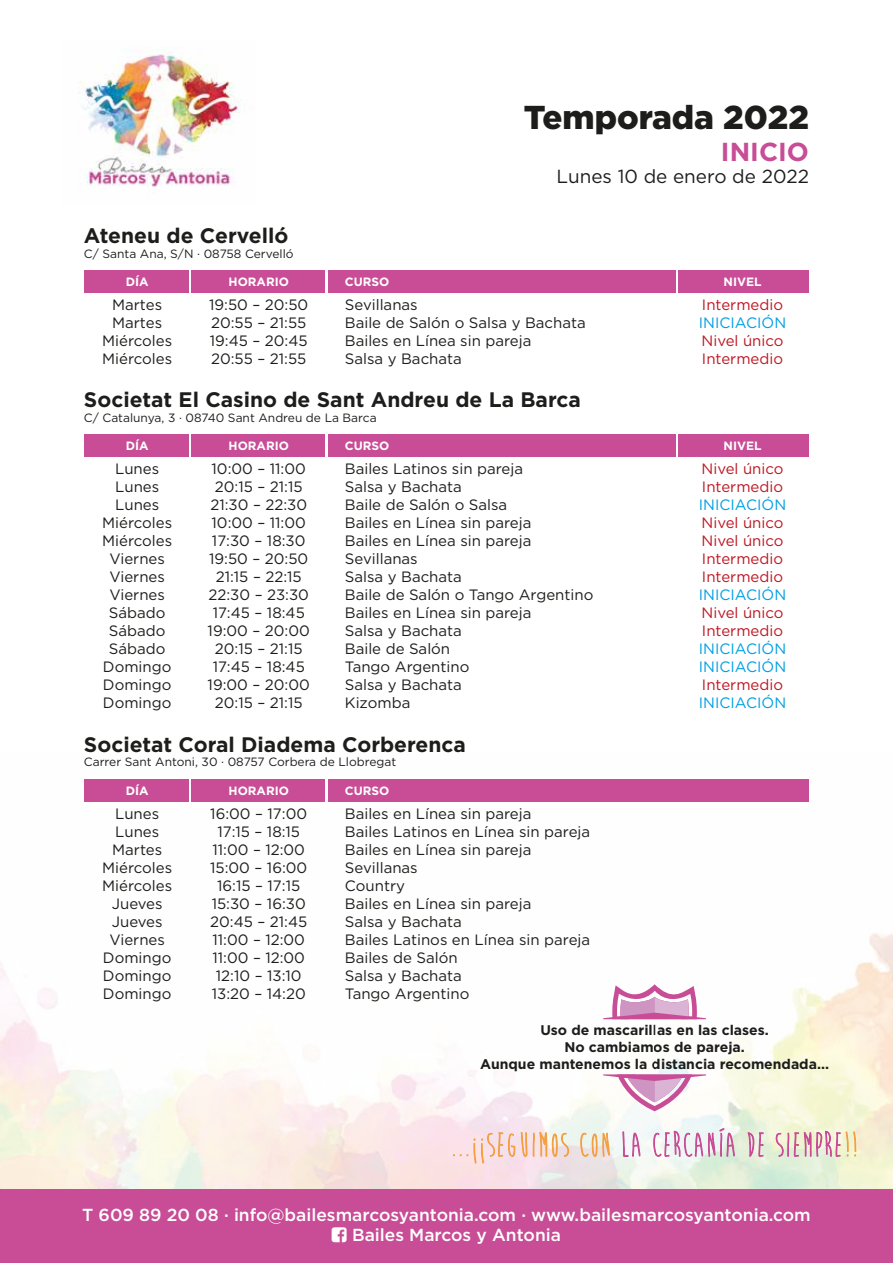
<style>
.page{position:relative;width:893px;height:1263px;background:#fff}
.page>*{position:absolute;margin:0;border:0;box-sizing:border-box;transform-origin:0 0}
.t1{font:900 33.15px "Gotham";color:#1d1d1b}
.t2{font:700 25.95px "Gotham";color:#c84d96}
.t3{font:700 21px "Gotham";color:#1d1d1b}
.t4{font:18.9px "Gotham";color:#1d1d1b}
.t5{font:500 17.4px/20.9px "Gotham";color:#fff}
.t6{font:15px "Gotham";color:#1d1d1b}
.t7{font:15px "Gotham";color:#be1622}
.t8{font:15px "Gotham";color:#009fe3}
.t9{font:700 13.95px/16.8px "Gotham";color:#1d1d1b;text-align:center}
.t10{font:12px "Gotham";color:#1d1d1b}
.t11{font:700 12px "Gotham";color:#fff}
</style>
<div class="page">
<img style="left:0;top:779px;width:893px;height:410px">
<img style="left:79px;top:49px;width:162px;height:138px">
<div style="left:0;top:1189px;width:893px;height:74px;background:#c84d96"></div>
<svg style="left:453px;top:1130px;width:117px;height:34px;background:#f5d7cf"></svg>
<svg style="left:747px;top:1131px;width:17px;height:27px"></svg>
<svg style="left:775px;top:1130px;width:82px;height:27px;background:#e5ccc1"></svg>
<svg style="left:580px;top:984px;width:155px;height:173px"></svg>
<div style="left:84px;top:271px;width:105px;height:22px;background:#c84d96"></div>
<div style="left:192px;top:271px;width:133px;height:22px;background:#c84d96"></div>
<div style="left:679px;top:271px;width:130px;height:22px;background:#c84d96"></div>
<div style="left:328px;top:271px;width:348px;height:22px;background:#c84d96"></div>
<div style="left:84px;top:435px;width:105px;height:22px;background:#c84d96"></div>
<div style="left:192px;top:435px;width:133px;height:22px;background:#c84d96"></div>
<div style="left:679px;top:435px;width:130px;height:22px;background:#c84d96"></div>
<div style="left:328px;top:435px;width:348px;height:22px;background:#c84d96"></div>
<div style="left:84px;top:779px;width:105px;height:22px;background:#c84d96"></div>
<div style="left:192px;top:779px;width:133px;height:22px;background:#c84d96"></div>
<div style="left:328px;top:779px;width:481px;height:22px;background:#c84d96"></div>
<h1 class="t1" style="left:524px;top:95px;width:287px">Temporada 2022</h1>
<h2 class="t2" style="left:721px;top:134px;width:90px">INICIO</h2>
<p class="t4" style="left:556px;top:164px;width:254px">Lunes 10 de enero de 2022</p>
<h3 class="t3" style="left:84px;top:222px;width:206px">Ateneu de Cervelló</h3>
<p class="t10" style="left:84px;top:246px;width:211px">C/ Santa Ana, S/N · 08758 Cervelló</p>
<p class="t11" style="left:126px;top:274px;width:24px">DÍA</p>
<p class="t11" style="left:229px;top:274px;width:62px">HORARIO</p>
<p class="t11" style="left:345px;top:274px;width:46px">CURSO</p>
<p class="t11" style="left:723px;top:274px;width:39px">NIVEL</p>
<p class="t6" style="left:112px;top:295px;width:51px">Martes</p>
<p class="t6" style="left:209px;top:295px;width:101px">19:50 – 20:50</p>
<p class="t6" style="left:345px;top:295px;width:74px">Sevillanas</p>
<p class="t7" style="left:702px;top:295px;width:83px">Intermedio</p>
<p class="t6" style="left:112px;top:313px;width:51px">Martes</p>
<p class="t6" style="left:211px;top:313px;width:97px">20:55 – 21:55</p>
<p class="t6" style="left:345px;top:313px;width:242px">Baile de Salón o Salsa y Bachata</p>
<p class="t8" style="left:699px;top:313px;width:89px">INICIACIÓN</p>
<p class="t6" style="left:102px;top:331px;width:71px">Miércoles</p>
<p class="t6" style="left:210px;top:331px;width:99px">19:45 – 20:45</p>
<p class="t6" style="left:345px;top:331px;width:188px">Bailes en Línea sin pareja</p>
<p class="t7" style="left:702px;top:331px;width:83px">Nivel único</p>
<p class="t6" style="left:102px;top:349px;width:71px">Miércoles</p>
<p class="t6" style="left:211px;top:349px;width:97px">20:55 – 21:55</p>
<p class="t6" style="left:345px;top:349px;width:118px">Salsa y Bachata</p>
<p class="t7" style="left:702px;top:349px;width:83px">Intermedio</p>
<h3 class="t3" style="left:84px;top:386px;width:498px">Societat El Casino de Sant Andreu de La Barca</h3>
<p class="t10" style="left:84px;top:410px;width:294px">C/ Catalunya, 3 · 08740 Sant Andreu de La Barca</p>
<p class="t11" style="left:126px;top:438px;width:24px">DÍA</p>
<p class="t11" style="left:229px;top:438px;width:62px">HORARIO</p>
<p class="t11" style="left:345px;top:438px;width:46px">CURSO</p>
<p class="t11" style="left:723px;top:438px;width:39px">NIVEL</p>
<p class="t6" style="left:115px;top:459px;width:46px">Lunes</p>
<p class="t6" style="left:212px;top:459px;width:96px">10:00 – 11:00</p>
<p class="t6" style="left:345px;top:459px;width:180px">Bailes Latinos sin pareja</p>
<p class="t7" style="left:702px;top:459px;width:83px">Nivel único</p>
<p class="t6" style="left:115px;top:477px;width:46px">Lunes</p>
<p class="t6" style="left:215px;top:477px;width:89px">20:15 – 21:15</p>
<p class="t6" style="left:345px;top:477px;width:118px">Salsa y Bachata</p>
<p class="t7" style="left:702px;top:477px;width:83px">Intermedio</p>
<p class="t6" style="left:115px;top:495px;width:46px">Lunes</p>
<p class="t6" style="left:210px;top:495px;width:98px">21:30 – 22:30</p>
<p class="t6" style="left:345px;top:495px;width:164px">Baile de Salón o Salsa</p>
<p class="t8" style="left:699px;top:495px;width:89px">INICIACIÓN</p>
<p class="t6" style="left:102px;top:513px;width:71px">Miércoles</p>
<p class="t6" style="left:212px;top:513px;width:96px">10:00 – 11:00</p>
<p class="t6" style="left:345px;top:513px;width:188px">Bailes en Línea sin pareja</p>
<p class="t7" style="left:702px;top:513px;width:83px">Nivel único</p>
<p class="t6" style="left:102px;top:531px;width:71px">Miércoles</p>
<p class="t6" style="left:212px;top:531px;width:95px">17:30 – 18:30</p>
<p class="t6" style="left:345px;top:531px;width:188px">Bailes en Línea sin pareja</p>
<p class="t7" style="left:702px;top:531px;width:83px">Nivel único</p>
<p class="t6" style="left:109px;top:549px;width:57px">Viernes</p>
<p class="t6" style="left:209px;top:549px;width:101px">19:50 – 20:50</p>
<p class="t6" style="left:345px;top:549px;width:74px">Sevillanas</p>
<p class="t7" style="left:702px;top:549px;width:83px">Intermedio</p>
<p class="t6" style="left:109px;top:567px;width:57px">Viernes</p>
<p class="t6" style="left:216px;top:567px;width:87px">21:15 – 22:15</p>
<p class="t6" style="left:345px;top:567px;width:118px">Salsa y Bachata</p>
<p class="t7" style="left:702px;top:567px;width:83px">Intermedio</p>
<p class="t6" style="left:109px;top:585px;width:57px">Viernes</p>
<p class="t6" style="left:208px;top:585px;width:102px">22:30 – 23:30</p>
<p class="t6" style="left:345px;top:585px;width:250px">Baile de Salón o Tango Argentino</p>
<p class="t8" style="left:699px;top:585px;width:89px">INICIACIÓN</p>
<p class="t6" style="left:109px;top:603px;width:58px">Sábado</p>
<p class="t6" style="left:213px;top:603px;width:94px">17:45 – 18:45</p>
<p class="t6" style="left:345px;top:603px;width:188px">Bailes en Línea sin pareja</p>
<p class="t7" style="left:702px;top:603px;width:83px">Nivel único</p>
<p class="t6" style="left:109px;top:621px;width:58px">Sábado</p>
<p class="t6" style="left:208px;top:621px;width:104px">19:00 – 20:00</p>
<p class="t6" style="left:345px;top:621px;width:118px">Salsa y Bachata</p>
<p class="t7" style="left:702px;top:621px;width:83px">Intermedio</p>
<p class="t6" style="left:109px;top:639px;width:58px">Sábado</p>
<p class="t6" style="left:215px;top:639px;width:89px">20:15 – 21:15</p>
<p class="t6" style="left:345px;top:639px;width:107px">Baile de Salón</p>
<p class="t8" style="left:699px;top:639px;width:89px">INICIACIÓN</p>
<p class="t6" style="left:103px;top:657px;width:70px">Domingo</p>
<p class="t6" style="left:213px;top:657px;width:94px">17:45 – 18:45</p>
<p class="t6" style="left:345px;top:657px;width:126px">Tango Argentino</p>
<p class="t8" style="left:699px;top:657px;width:89px">INICIACIÓN</p>
<p class="t6" style="left:103px;top:675px;width:70px">Domingo</p>
<p class="t6" style="left:208px;top:675px;width:104px">19:00 – 20:00</p>
<p class="t6" style="left:345px;top:675px;width:118px">Salsa y Bachata</p>
<p class="t7" style="left:702px;top:675px;width:83px">Intermedio</p>
<p class="t6" style="left:103px;top:693px;width:70px">Domingo</p>
<p class="t6" style="left:215px;top:693px;width:89px">20:15 – 21:15</p>
<p class="t6" style="left:345px;top:693px;width:67px">Kizomba</p>
<p class="t8" style="left:699px;top:693px;width:89px">INICIACIÓN</p>
<h3 class="t3" style="left:84px;top:730px;width:384px">Societat Coral Diadema Corberenca</h3>
<p class="t10" style="left:84px;top:754px;width:314px">Carrer Sant Antoni, 30 · 08757 Corbera de Llobregat</p>
<p class="t11" style="left:126px;top:782px;width:24px">DÍA</p>
<p class="t11" style="left:229px;top:782px;width:62px">HORARIO</p>
<p class="t11" style="left:345px;top:782px;width:46px">CURSO</p>
<p class="t6" style="left:115px;top:804px;width:46px">Lunes</p>
<p class="t6" style="left:210px;top:804px;width:98px">16:00 – 17:00</p>
<p class="t6" style="left:345px;top:804px;width:188px">Bailes en Línea sin pareja</p>
<p class="t6" style="left:115px;top:822px;width:46px">Lunes</p>
<p class="t6" style="left:217px;top:822px;width:84px">17:15 – 18:15</p>
<p class="t6" style="left:345px;top:822px;width:247px">Bailes Latinos en Línea sin pareja</p>
<p class="t6" style="left:112px;top:840px;width:51px">Martes</p>
<p class="t6" style="left:212px;top:840px;width:94px">11:00 – 12:00</p>
<p class="t6" style="left:345px;top:840px;width:188px">Bailes en Línea sin pareja</p>
<p class="t6" style="left:102px;top:858px;width:71px">Miércoles</p>
<p class="t6" style="left:210px;top:858px;width:99px">15:00 – 16:00</p>
<p class="t6" style="left:345px;top:858px;width:74px">Sevillanas</p>
<p class="t6" style="left:102px;top:876px;width:71px">Miércoles</p>
<p class="t6" style="left:217px;top:876px;width:85px">16:15 – 17:15</p>
<p class="t6" style="left:345px;top:876px;width:62px">Country</p>
<p class="t6" style="left:112px;top:894px;width:52px">Jueves</p>
<p class="t6" style="left:212px;top:894px;width:96px">15:30 – 16:30</p>
<p class="t6" style="left:345px;top:894px;width:188px">Bailes en Línea sin pareja</p>
<p class="t6" style="left:112px;top:912px;width:52px">Jueves</p>
<p class="t6" style="left:210px;top:912px;width:99px">20:45 – 21:45</p>
<p class="t6" style="left:345px;top:912px;width:118px">Salsa y Bachata</p>
<p class="t6" style="left:109px;top:930px;width:57px">Viernes</p>
<p class="t6" style="left:212px;top:930px;width:94px">11:00 – 12:00</p>
<p class="t6" style="left:345px;top:930px;width:247px">Bailes Latinos en Línea sin pareja</p>
<p class="t6" style="left:103px;top:948px;width:70px">Domingo</p>
<p class="t6" style="left:212px;top:948px;width:94px">11:00 – 12:00</p>
<p class="t6" style="left:345px;top:948px;width:114px">Bailes de Salón</p>
<p class="t6" style="left:103px;top:966px;width:70px">Domingo</p>
<p class="t6" style="left:216px;top:966px;width:87px">12:10 – 13:10</p>
<p class="t6" style="left:345px;top:966px;width:118px">Salsa y Bachata</p>
<p class="t6" style="left:103px;top:984px;width:70px">Domingo</p>
<p class="t6" style="left:212px;top:984px;width:95px">13:20 – 14:20</p>
<p class="t6" style="left:345px;top:984px;width:126px">Tango Argentino</p>
<p class="t9" style="left:480px;top:1021px;width:350px">Uso de mascarillas en las clases.<br>No cambiamos de pareja.<br>Aunque mantenemos la distancia recomendada...</p>
<p class="t5" style="left:352px;top:1204px;width:460px;text-indent:-270px">T 609 89 20 08 · info@bailesmarcosyantonia.com · www.bailesmarcosyantonia.com<br>Bailes Marcos y Antonia</p>
</div>
